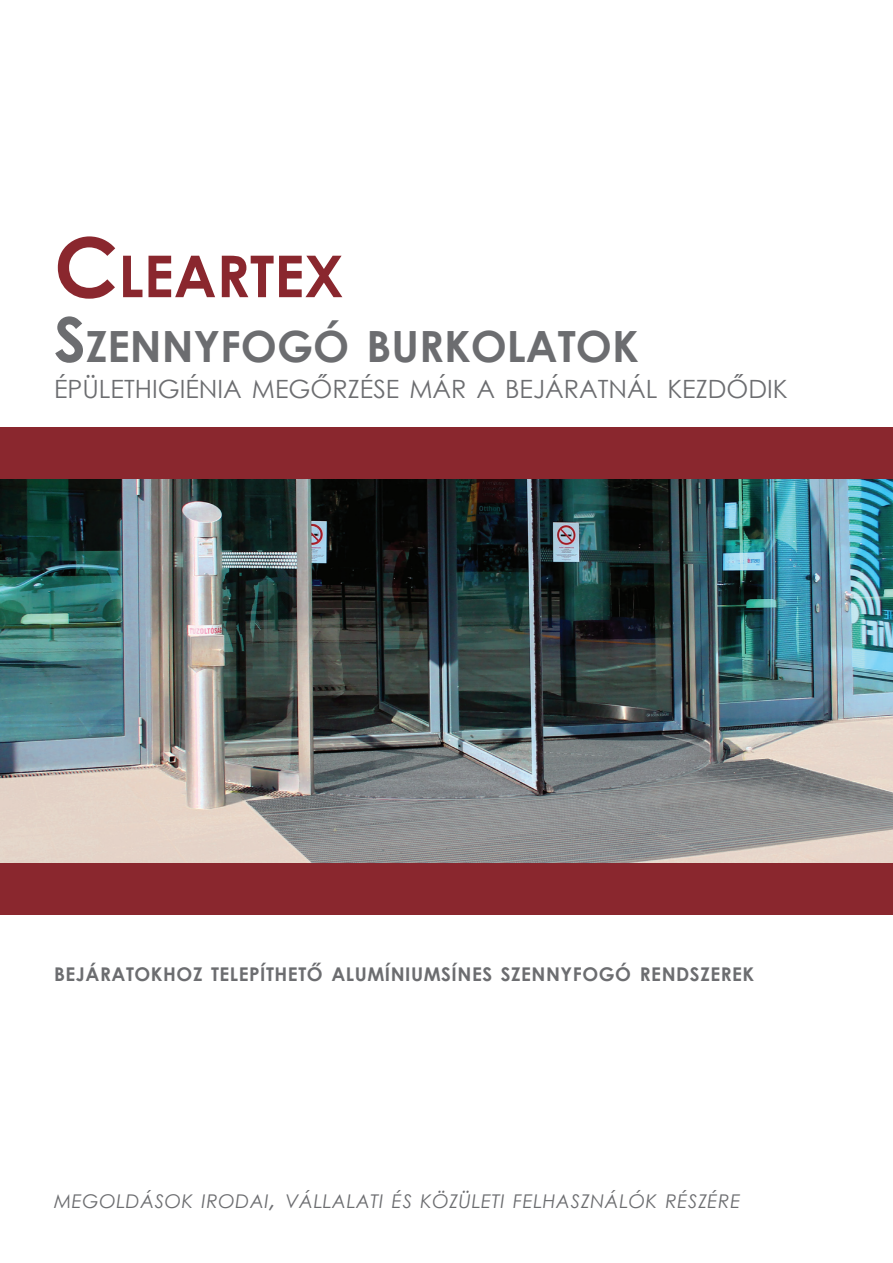
<style>
.page{position:relative;width:893px;height:1263px;background:#fff}
.page>*{position:absolute;margin:0;border:0;box-sizing:border-box;transform-origin:0 0}
.t1{font:700 57.75px "Century Gothic";color:#8a272e}
.t2{font:700 43.05px "Century Gothic";color:#6c6d70}
.t3{font:25.2px "Century Gothic";color:#6c6d70}
.t4{font:700 18.9px "Century Gothic";letter-spacing:.03em;color:#6c6d70}
.t5{font:italic 18.9px "Century Gothic";letter-spacing:.03em;color:#6c6d70}
.s1{font-size:82.5px}
.s2{font-size:61.5px}
.s3{font-style:inherit}
.s4{font-size:27px}
</style>
<div class="page">
<img style="left:0;top:479px;width:893px;height:384px">
<div style="left:0;top:428px;width:893px;height:51px;background:#8a272e"></div>
<div style="left:0;top:863px;width:893px;height:52px;background:#8a272e"></div>
<p class="t1" style="left:54px;top:232px;width:291px"><span class="s1">C</span>LEARTEX</p>
<p class="t2" style="left:54px;top:313px;width:586px"><span class="s2">S</span>ZENNYFOGÓ BURKOLATOK</p>
<p class="t3" style="left:54px;top:371px;width:735px">ÉPÜLETHIGIÉNIA MEG<span class="s3">Ő</span>RZÉSE MÁR A BEJÁRATNÁL KEZDŐDIK</p>
<p class="t4" style="left:54px;top:960px;width:702px">BEJÁRATOKHOZ TELEPÍTHETŐ ALUMÍNIUMSÍNES SZENNYFOGÓ RENDSZEREK</p>
<p class="t5" style="left:54px;top:1188px;width:688px">MEGOLDÁSOK IRODAI<span class="s4">,</span> VÁLLALATI ÉS KÖZÜLETI FELHASZNÁLÓK RÉSZÉRE</p>
</div>
